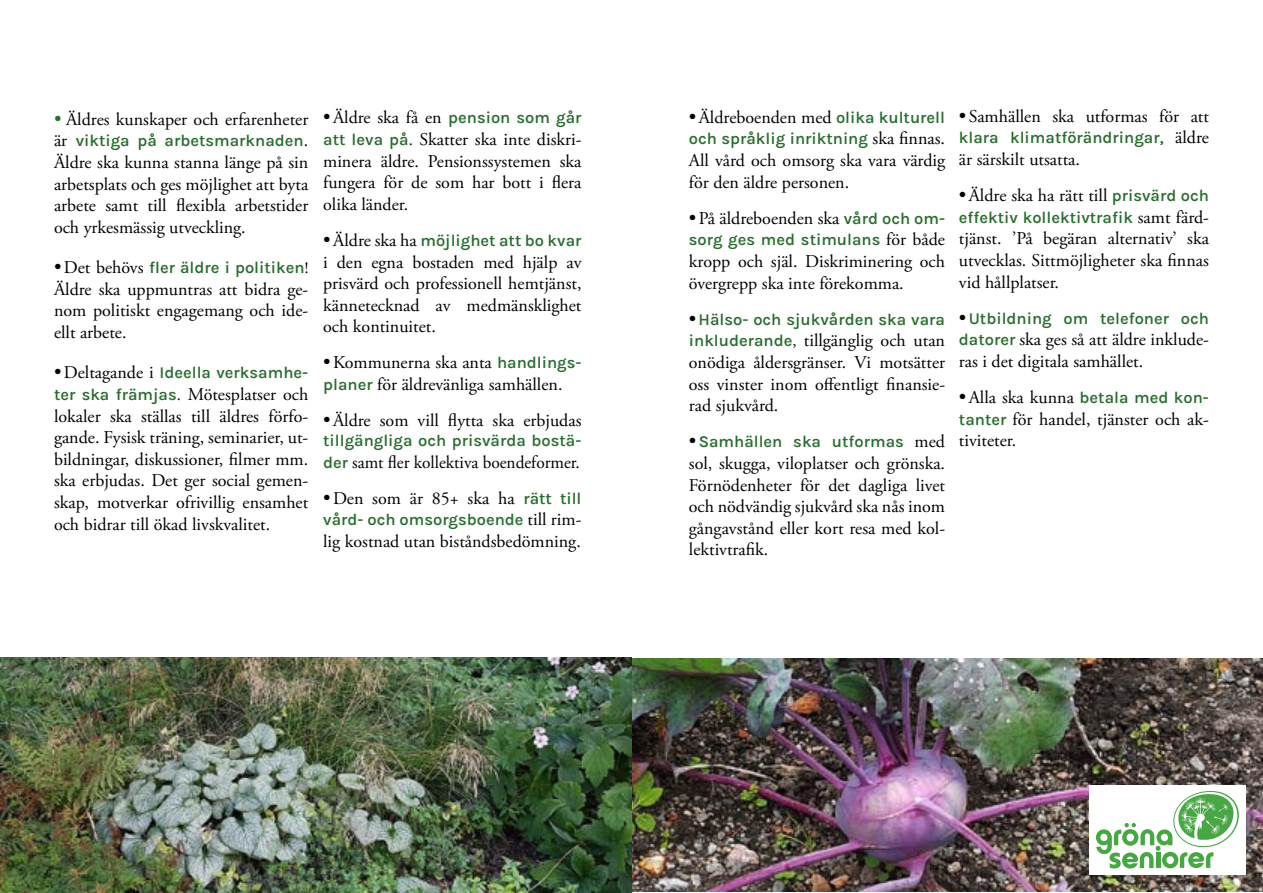
<style>
.page{position:relative;width:1263px;height:893px;background:#fff}
.page>*{position:absolute;margin:0;border:0;box-sizing:border-box;transform-origin:0 0}
.t1{font:18px/21.6px "Adobe Garamond Pro";color:#000;text-align:justify}
.t2{font:18px "Adobe Garamond Pro";color:#000;scale:.96 1}
.t3{font:600 16.5px "Karla";color:#296d2e}
.s1{font-size:19.5px;color:#296d2e}
.s2{font-family:"Adobe Garamond Pro";font-weight:400;font-size:18px;color:#000}
.s3{font-family:"Adobe Garamond Pro";font-weight:400;font-size:19.5px;color:#000}
.s4{font-family:"Adobe Garamond Pro";font-weight:400;color:#000}
.s5{font-family:"Karla";font-weight:600;font-size:16.5px;color:#296d2e}
.s6{font-size:16.5px}
.s7{font-size:19.5px}
</style>
<div class="page">
<img style="left:1px;top:657px;width:1262px;height:236px">
<div style="left:1090px;top:786px;width:156px;height:89px;background:#fff"></div>
<svg style="left:1096px;top:791px;width:143px;height:77px"></svg>
<p class="t1" style="left:54px;top:109px;width:256px"><span class="s1">•</span> Äldres kunskaper och erfarenheter</p>
<p class="t3" style="left:54px;top:130px;width:256px"><span class="s2">är</span> viktiga på arbetsmarknaden<span class="s2">.</span></p>
<p class="t1" style="left:54px;top:152px;width:256px">Äldre ska kunna stanna länge på sin arbetsplats och ges möjlighet att byta arbete samt till flexibla arbetstider och yrkesmässig utveckling.</p>
<p class="t3" style="left:54px;top:257px;width:256px"><span class="s3">•</span> <span class="s2">Det behövs</span> fler äldre i politiken<span class="s4">!</span></p>
<p class="t1" style="left:54px;top:279px;width:256px">Äldre ska uppmuntras att bidra ge&shy;nom politiskt engagemang och ide&shy;ellt arbete.</p>
<p class="t3" style="left:54px;top:362px;width:256px"><span class="s3">•</span> <span class="s2">Deltagande i</span> Ideella verksamhe-</p>
<p class="t1" style="left:54px;top:384px;width:256px"><span class="s5">ter ska främjas</span><span class="s6">.</span> Mötesplatser och lokaler ska ställas till äldres förfo&shy;gande. Fysisk träning, seminarier, ut&shy;bildningar, diskussioner, filmer mm. ska erbjudas. Det ger social gemen&shy;skap, motverkar ofrivillig ensamhet och bidrar till ökad livskvalitet.</p>
<p class="t3" style="left:323px;top:107px;width:260px"><span class="s3">•</span> <span class="s2">Äldre ska få en</span> pension som går</p>
<p class="t1" style="left:323px;top:129px;width:260px"><span class="s5">att leva på</span><span class="s6">.</span> Skatter ska inte diskri&shy;minera äldre. Pensionssystemen ska fungera för de som har bott i flera olika länder.</p>
<p class="t3" style="left:323px;top:230px;width:260px"><span class="s3">•</span> <span class="s2">Äldre ska ha</span> möjlighet att bo kvar</p>
<p class="t1" style="left:323px;top:252px;width:260px">i den egna bostaden med hjälp av prisvärd och professionell hemtjänst, kännetecknad av medmänsklighet och kontinuitet.</p>
<p class="t1" style="left:323px;top:353px;width:260px"><span class="s7">•</span> Kommunerna ska anta <span class="s5">handlings&shy;planer</span> för äldrevänliga samhällen.</p>
<p class="t1" style="left:323px;top:410px;width:260px"><span class="s7">•</span> Äldre som vill flytta ska erbjudas</p>
<p class="t3" style="left:323px;top:430px;width:260px">tillgängliga och prisvärda bostä-</p>
<p class="t2" style="left:323px;top:451px;width:269px"><span class="s5">der</span> samt fler kollektiva boendeformer.</p>
<p class="t1" style="left:323px;top:488px;width:260px"><span class="s7">•</span> Den som är 85+ ska ha <span class="s5">rätt till</span></p>
<p class="t3" style="left:323px;top:509px;width:260px">vård- och omsorgsboende <span class="s2">till rim-</span></p>
<p class="t1" style="left:323px;top:531px;width:259px">lig kostnad utan biståndsbedömning.</p>
<p class="t1" style="left:689px;top:107px;width:258px"><span class="s7">•</span> Äldreboenden med <span class="s5">olika kulturell</span></p>
<p class="t3" style="left:689px;top:128px;width:258px">och språklig inriktning <span class="s2">ska finnas.</span></p>
<p class="t1" style="left:689px;top:150px;width:258px">All vård och omsorg ska vara värdig för den äldre personen.</p>
<p class="t1" style="left:689px;top:208px;width:258px"><span class="s7">•</span> På äldreboenden ska <span class="s5">vård och om-</span></p>
<p class="t3" style="left:689px;top:229px;width:258px">sorg ges med stimulans <span class="s2">för både</span></p>
<p class="t1" style="left:689px;top:251px;width:258px">kropp och själ. Diskriminering och övergrepp ska inte förekomma.</p>
<p class="t3" style="left:689px;top:309px;width:258px"><span class="s3">•</span>Hälso- och sjukvården ska vara</p>
<p class="t1" style="left:689px;top:330px;width:258px"><span class="s5">inkluderande</span><span class="s6">,</span> tillgänglig och utan onödiga åldersgränser. Vi motsätter oss vinster inom offentligt finansie&shy;rad sjukvård.</p>
<p class="t3" style="left:689px;top:431px;width:258px"><span class="s3">•</span>Samhällen ska utformas <span class="s2">med</span></p>
<p class="t1" style="left:689px;top:453px;width:258px">sol, skugga, viloplatser och grönska.<br>Förnödenheter för det dagliga livet och nödvändig sjukvård ska nås inom gångavstånd eller kort resa med kol&shy;lektivtrafik.</p>
<p class="t1" style="left:959px;top:106px;width:252px"><span class="s7">•</span> Samhällen ska utformas för att</p>
<p class="t3" style="left:959px;top:127px;width:252px">klara klimatförändringar, <span class="s2">äldre</span></p>
<p class="t1" style="left:959px;top:149px;width:123px">är särskilt utsatta.</p>
<p class="t1" style="left:959px;top:185px;width:251px"><span class="s7">•</span> Äldre ska ha rätt till <span class="s5">prisvärd och</span></p>
<p class="t3" style="left:959px;top:207px;width:252px">effektiv kollektivtrafik <span class="s2">samt färd-</span></p>
<p class="t1" style="left:959px;top:229px;width:252px">tjänst. ’På begäran alternativ’ ska utvecklas. Sittmöjligheter ska finnas vid hållplatser.</p>
<p class="t3" style="left:959px;top:308px;width:251px"><span class="s3">•</span>Utbildning om telefoner och</p>
<p class="t1" style="left:959px;top:329px;width:252px"><span class="s5">datorer</span> ska ges så att äldre inklude&shy;ras i det digitala samhället.</p>
<p class="t3" style="left:959px;top:387px;width:252px"><span class="s3">•</span> <span class="s2">Alla ska kunna</span> betala med kon-</p>
<p class="t1" style="left:959px;top:409px;width:252px"><span class="s5">tanter</span> för handel, tjänster och ak&shy;tiviteter.</p>
</div>
